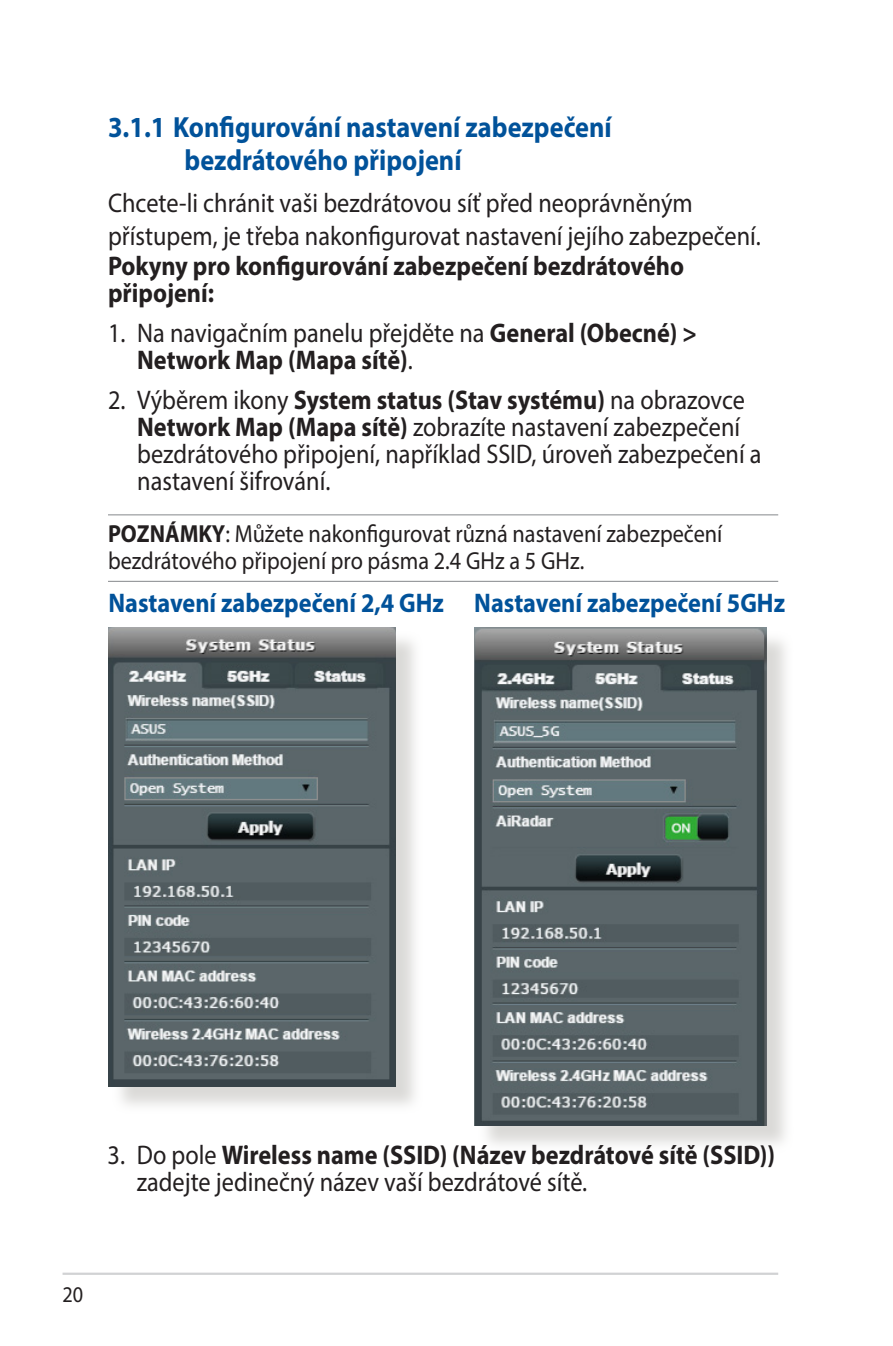
<style>
.page{position:relative;width:893px;height:1346px;background:#fff}
.page>*{position:absolute;margin:0;border:0;box-sizing:border-box;transform-origin:0 0}
.WL_Header_2{font:700 29.25px/33.8px "Myriad Pro";color:#01529a;scale:.9 1}
.WL_Body_Text_-_List{font:27px/27px "Myriad Pro";color:#231f20;scale:.9 1}
.WL_Body_Text_-_List-2{font:700 27px/27px "Myriad Pro";color:#231f20;scale:.9 1}
.WL_Body_Text{font:27px/32.4px "Myriad Pro";color:#231f20;scale:.9 1}
.WL_Header_3{font:700 27px "Myriad Pro";color:#01529a;scale:.9 1}
.WL_Message{font:24.75px/27px "Myriad Pro";color:#231f20;scale:.9 1}
.t1{font:22.5px "Myriad Pro";color:#231f20;scale:.9 1}
.s1{font-weight:400}
.s2{font-weight:700}
</style>
<div class="page">
<hr style="left:63px;top:1272px;width:715px;height:3px;background:#d1d2d4">
<hr style="left:108px;top:514px;width:670px;height:1px;background:#939598">
<hr style="left:108px;top:581px;width:670px;height:1px;background:#939598">
<div style="left:112px;top:631px;width:312px;height:483px;background:#cfcecb;opacity:.75"></div>
<img style="left:108px;top:627px;width:287px;height:459px">
<div style="left:478px;top:631px;width:316px;height:521px;background:#cfcecb;opacity:.75"></div>
<img style="left:474px;top:627px;width:292px;height:498px">
<p class="WL_Header_2" style="left:184px;top:109px;width:476px;text-indent:-76px">3.1.1 Konfigurování nastavení zabezpečení bezdrátového připojení</p>
<p class="WL_Body_Text" style="left:108px;top:187px;width:727px">Chcete-li chránit vaši bezdrátovou síť před neoprávněným přístupem, je třeba nakonfigurovat nastavení jejího zabezpečení.</p>
<p class="WL_Body_Text_-_List-2" style="left:108px;top:251px;width:642px">Pokyny pro konfigurování zabezpečení bezdrátového připojení:</p>
<p class="WL_Body_Text_-_List-2" style="left:137px;top:318px;width:623px;text-indent:-29px"><span class="s1">1. Na navigačním panelu přejděte na</span> General (Obecné) &gt;<br>Network Map (Mapa sítě)<span class="s1">.</span></p>
<p class="WL_Body_Text_-_List" style="left:137px;top:386px;width:695px;text-indent:-29px">2. Výběrem ikony <span class="s2">System status (Stav systému)</span> na obrazovce <span class="s2">Network Map (Mapa sítě)</span> zobrazíte nastavení zabezpečení bezdrátového připojení, například SSID, úroveň zabezpečení a nastavení šifrování.</p>
<p class="WL_Message" style="left:108px;top:520px;width:684px"><span class="s2">POZNÁMKY</span>: Můžete nakonfigurovat různá nastavení zabezpečení bezdrátového připojení pro pásma 2.4 GHz a 5 GHz.</p>
<p class="WL_Header_3" style="left:108px;top:586px;width:374px">Nastavení zabezpečení 2,4 GHz</p>
<p class="WL_Header_3" style="left:474px;top:586px;width:347px">Nastavení zabezpečení 5GHz</p>
<p class="WL_Body_Text_-_List" style="left:137px;top:1141px;width:711px;text-indent:-29px">3. Do pole <span class="s2">Wireless name (SSID) (Název bezdrátové sítě (SSID)) </span>zadejte jedinečný název vaší bezdrátové sítě.</p>
<p class="t1" style="left:63px;top:1281px;width:25px">20</p>
</div>
